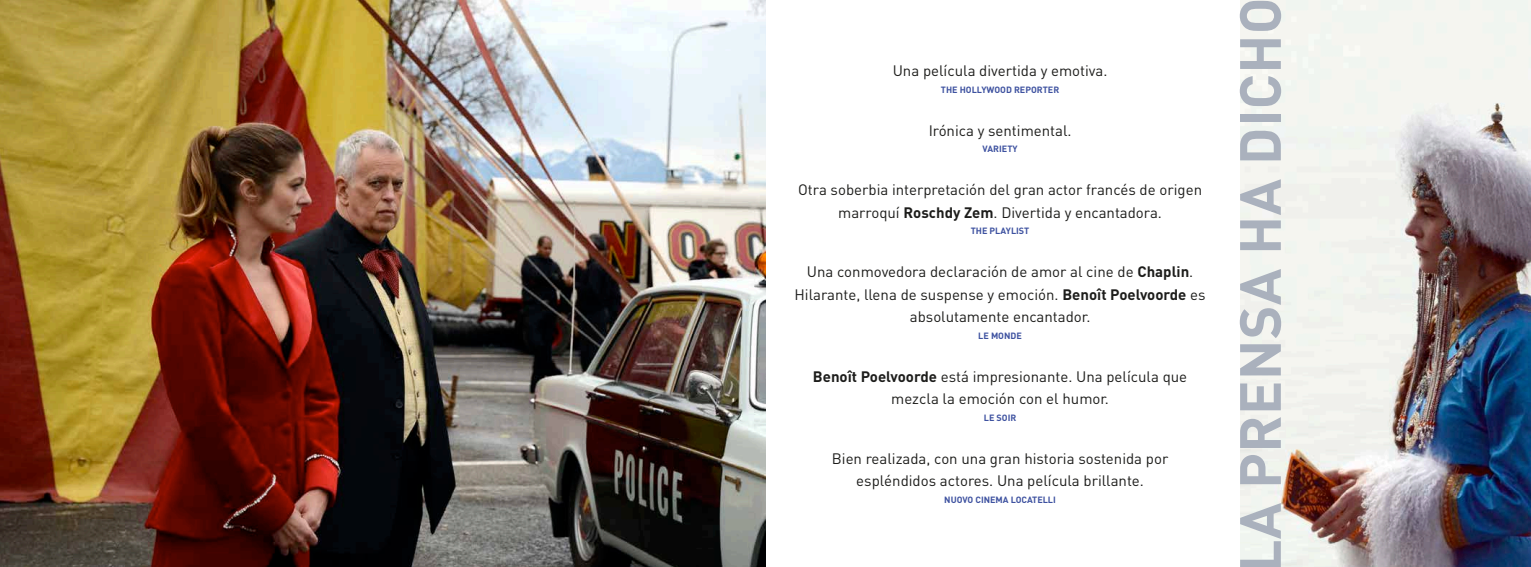
<style>
.page{position:relative;width:1531px;height:567px;background:#fff}
.page>*{position:absolute;margin:0;border:0;box-sizing:border-box;transform-origin:0 0}
.t1{font:700 57.2px "DIN";color:#aab1bd}
.t2{font:15px/22.5px "DIN";color:#1d1d1b;text-align:center}
.t3{font:700 9px "DIN";color:#3e52a0}
.s1{font-weight:700}
</style>
<div class="page">
<img style="left:0;top:0;width:765px;height:567px">
<img style="left:1240px;top:0;width:291px;height:567px">
<p class="t2" style="left:893px;top:59px;width:216px">U na película divertida y emotiva.</p>
<p class="t3" style="left:941px;top:84px;width:7px">THE</p>
<p class="t3" style="left:960px;top:84px;width:7px">HOLLY</p>
<p class="t3" style="left:986px;top:84px;width:15px">WOOD</p>
<p class="t3" style="left:1014px;top:84px;width:7px">REPORTER</p>
<p class="t2" style="left:928px;top:119px;width:144px">I rónica y sentimental.</p>
<p class="t3" style="left:982px;top:143px;width:6px">VARIETY</p>
<p class="t2" style="left:798px;top:178px;width:405px">Otra soberbia interpretación del gran actor francés de origen marroquí <span class="s1">Roschdy Zem</span>. D ivertida y encantadora.</p>
<p class="t3" style="left:971px;top:225px;width:7px">THE</p>
<p class="t3" style="left:989px;top:225px;width:6px">PLAYLIST</p>
<p class="t2" style="left:794px;top:260px;width:413px">U na conmovedora declaración de amor al cine de <span class="s1">Chaplin</span>.<br>H ilarante, llena de suspense y emoción. <span class="s1">Benoît Poelvoorde</span> es absolutamente encantador.</p>
<p class="t3" style="left:978px;top:330px;width:20px">LE MONDE</p>
<p class="t2" style="left:813px;top:365px;width:376px"><span class="s1">Benoît Poelvoorde</span> está impresionante. U na película que mezcla la emoción con el humor.</p>
<p class="t3" style="left:984px;top:412px;width:19px">LE SOIR</p>
<p class="t2" style="left:832px;top:447px;width:338px">Bien realizada, con una gran historia sostenida por espléndidos actores. U na película brillante.</p>
<p class="t3" style="left:944px;top:494px;width:7px">NUOVO</p>
<p class="t3" style="left:975px;top:494px;width:7px">CINEMA</p>
<p class="t3" style="left:1011px;top:494px;width:6px">LOCATELLI</p>
<h1 class="t1" style="left:1223px;top:572px;width:568px;rotate:-90deg">LAPRENSAHADICHO</h1>
</div>
